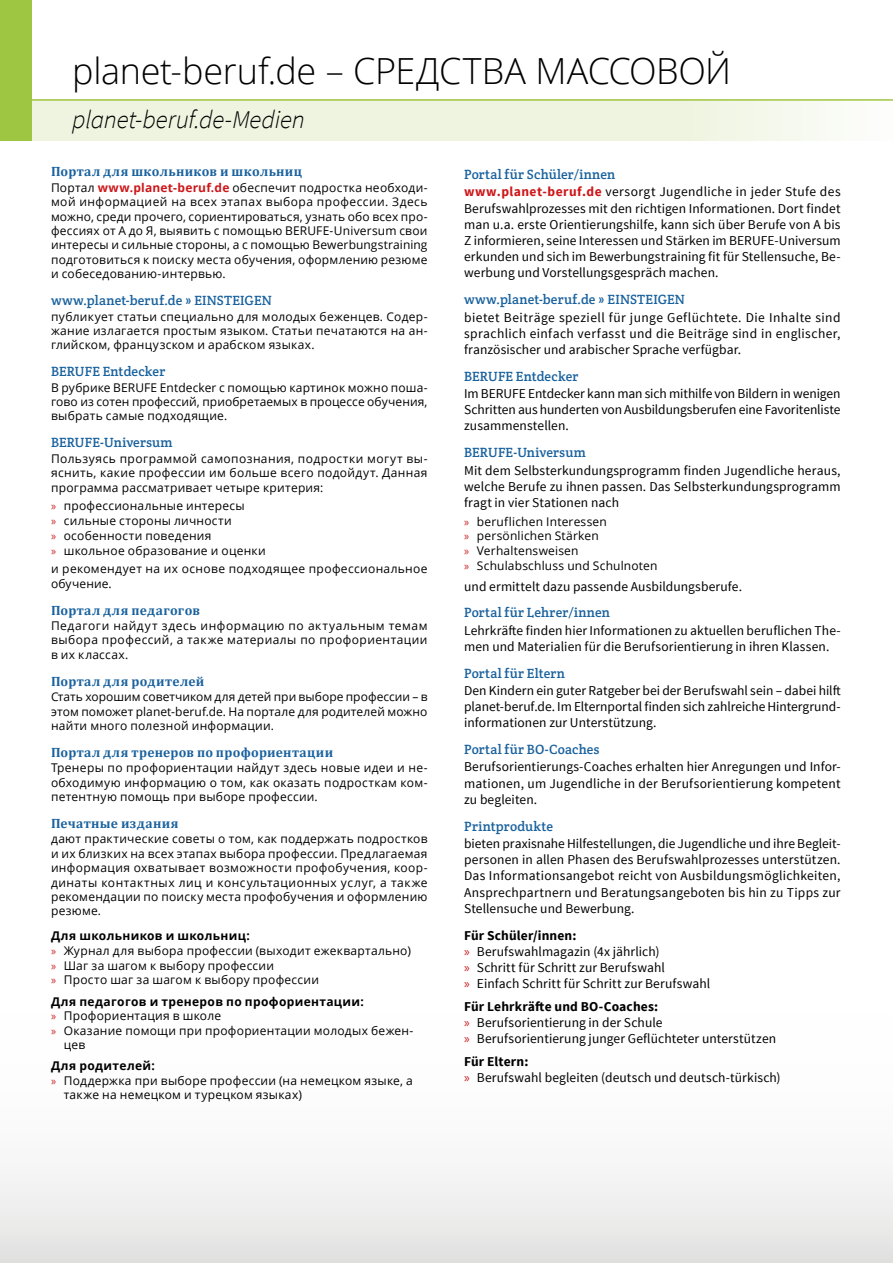
<style>
.page{position:relative;width:893px;height:1263px;background:#fff}
.page>*{position:absolute;margin:0;border:0;box-sizing:border-box;transform-origin:0 0}
.t1{font:300 36px "Open Sans";letter-spacing:-.01em;color:#000}
.t2{font:italic 300 25.5px "Source Sans Pro";letter-spacing:-.01em;color:#000}
.t3{font:13.5px/16.2px "Source Sans Pro";letter-spacing:.01em;color:#000;text-align:justify}
.t4{font:13.5px "Crete Round";letter-spacing:.015em;color:#1a629e}
.t5{font:700 13.5px "Cambria";letter-spacing:.025em;color:#1a629e}
.t6{font:12px/14.4px "Open Sans";letter-spacing:.02em;color:#000;text-align:justify}
.t7{font:700 12px "Open Sans";letter-spacing:.03em;color:#000}
.s1{font-weight:700;color:#cd171a}
.s2{font-family:"Myriad Pro";color:#cd171a}
.s3{font-weight:700}
</style>
<div class="page">
<div style="left:0;top:99px;width:893px;height:41px;background:#eef4df"></div>
<div style="left:0;top:825px;width:893px;height:438px;background:linear-gradient(to bottom,#fff,#eee)"></div>
<svg style="left:880px;top:825px;width:13px;height:438px"></svg>
<hr style="left:0;top:99px;width:893px;height:2px;background:#9fc643">
<div style="left:0;top:0;width:32px;height:140px;background:#9fc643"></div>
<h1 class="t1" style="left:72px;top:46px;width:660px">planet-beruf.de – СРЕДСТВА МАССОВОЙ</h1>
<h2 class="t2" style="left:72px;top:104px;width:234px">planet-beruf.de-Medien</h2>
<p class="t5" style="left:51px;top:162px;width:253px">Портал для школьников и школьниц</p>
<p class="t6" style="left:51px;top:180px;width:378px">Портал <span class="s1">www.planet-beruf.de</span> обеспечит подростка необходи&shy;мой информацией на всех этапах выбора профессии. Здесь можно, среди прочего, сориентироваться, узнать обо всех про&shy;фессиях от А до Я, выявить c помощью BERUFE-Universum свои интересы и сильные стороны, а с помощью Bewerbungstraining подготовиться к поиску места обучения, оформлению резюме и собеседованию-интервью.</p>
<p class="t4" style="left:51px;top:292px;width:222px">www.planet-beruf.de » EINSTEIGEN</p>
<p class="t6" style="left:51px;top:309px;width:378px">публикует статьи специально для молодых беженцев. Содер&shy;жание излагается простым языком. Статьи печатаются на ан&shy;глийском, французском и арабском языках.</p>
<p class="t4" style="left:51px;top:363px;width:116px">BERUFE Entdecker</p>
<p class="t6" style="left:51px;top:380px;width:378px">В рубрике BERUFE Entdecker с помощью картинок можно поша&shy;гово из сотен профессий, приобретаемых в процессе обучения, выбрать самые подходящие.</p>
<p class="t4" style="left:51px;top:434px;width:123px">BERUFE-Universum</p>
<p class="t6" style="left:51px;top:451px;width:378px">Пользуясь программой самопознания, подростки могут вы&shy;яснить, какие профессии им больше всего подойдут. Данная программа рассматривает четыре критерия:</p>
<p class="t6" style="left:51px;top:498px;width:216px;line-height:14.9px;text-align:left"><span class="s2">»</span> профессиональные интересы<br><span class="s2">»</span> сильные стороны личности<br><span class="s2">»</span> особенности поведения<br><span class="s2">»</span> школьное образование и оценки</p>
<p class="t6" style="left:51px;top:561px;width:378px">и рекомендует на их основе подходящее профессиональное обучение.</p>
<p class="t5" style="left:51px;top:600px;width:151px">Портал для педагогов</p>
<p class="t6" style="left:51px;top:618px;width:378px">Педагоги найдут здесь информацию по актуальным темам выбора профессий, а также материалы по профориентации в их классах.</p>
<p class="t5" style="left:51px;top:671px;width:155px">Портал для родителей</p>
<p class="t6" style="left:51px;top:689px;width:378px">Стать хорошим советчиком для детей при выборе профессии – в этом поможет planet-beruf.de. На портале для родителей можно найти много полезной информации.</p>
<p class="t5" style="left:51px;top:743px;width:284px">Портал для тренеров по профориентации</p>
<p class="t6" style="left:51px;top:760px;width:378px">Тренеры по профориентации найдут здесь новые идеи и не&shy;обходимую информацию о том, как оказать подросткам ком&shy;петентную помощь при выборе профессии.</p>
<p class="t5" style="left:51px;top:814px;width:129px">Печатные издания</p>
<p class="t6" style="left:51px;top:831px;width:378px">дают практические советы о том, как поддержать подростков и их близких на всех этапах выбора профессии. Предлагаемая информация охватывает возможности профобучения, коор&shy;динаты контактных лиц и консультационных услуг, а также рекомендации по поиску места профобучения и оформлению резюме.</p>
<p class="t6" style="left:51px;top:928px;width:361px;text-align:left"><span class="s3">Для школьников и школьниц:<br></span><span class="s2">»</span> Журнал для выбора профессии (выходит ежеквартально) <span class="s2">»</span> Шаг за шагом к выбору профессии<br><span class="s2">»</span> Просто шаг за шагом к выбору профессии</p>
<p class="t7" style="left:51px;top:993px;width:314px">Для педагогов и тренеров по профориентации:</p>
<p class="t6" style="left:51px;top:1008px;width:172px"><span class="s2">»</span> Профориентация в школе</p>
<p class="t6" style="left:51px;top:1023px;width:364px"><span class="s2">»</span> Оказание помощи при профориентации молодых бежен-</p>
<p class="t6" style="left:64px;top:1037px;width:23px">цев</p>
<p class="t7" style="left:51px;top:1057px;width:105px">Для родителей:</p>
<p class="t6" style="left:51px;top:1073px;width:363px"><span class="s2">»</span> Поддержка при выборе профессии (на немецком языке, а</p>
<p class="t6" style="left:64px;top:1087px;width:240px">также на немецком и турецком языках)</p>
<p class="t4" style="left:464px;top:166px;width:153px">Portal für Schüler/innen</p>
<p class="t3" style="left:464px;top:184px;width:378px"><span class="s1">www.planet-beruf.de</span> versorgt Jugendliche in jeder Stufe des Berufswahlprozesses mit den richtigen Informationen. Dort findet man u.a. erste Orientierungshilfe, kann sich über Berufe von A bis Z informieren, seine Interessen und Stärken im BERUFE-Universum erkunden und sich im Bewerbungstraining fit für Stellensuche, Be&shy;werbung und Vorstellungsgespräch machen.</p>
<p class="t4" style="left:464px;top:291px;width:222px">www.planet-beruf.de » EINSTEIGEN</p>
<p class="t3" style="left:464px;top:309px;width:378px">bietet Beiträge speziell für junge Geflüchtete. Die Inhalte sind sprachlich einfach verfasst und die Beiträge sind in englischer, französischer und arabischer Sprache verfügbar.</p>
<p class="t4" style="left:464px;top:367px;width:116px">BERUFE Entdecker</p>
<p class="t3" style="left:464px;top:386px;width:378px">Im BERUFE Entdecker kann man sich mithilfe von Bildern in wenigen Schritten aus hunderten von Ausbildungsberufen eine Favoritenliste zusammenstellen.</p>
<p class="t4" style="left:464px;top:444px;width:123px">BERUFE-Universum</p>
<p class="t3" style="left:464px;top:462px;width:378px">Mit dem Selbsterkundungsprogramm finden Jugendliche heraus, welche Berufe zu ihnen passen. Das Selbsterkundungsprogramm fragt in vier Stationen nach</p>
<p class="t6" style="left:464px;top:513px;width:195px;line-height:14.9px;text-align:left"><span class="s2">»</span> beruflichen Interessen<br><span class="s2">»</span> persönlichen Stärken<br><span class="s2">»</span> Verhaltensweisen<br><span class="s2">»</span> Schulabschluss und Schulnoten</p>
<p class="t3" style="left:464px;top:578px;width:279px">und ermittelt dazu passende Ausbildungsberufe.</p>
<p class="t4" style="left:464px;top:604px;width:147px">Portal für Lehrer/innen</p>
<p class="t3" style="left:464px;top:622px;width:378px">Lehrkräfte finden hier Informationen zu aktuellen beruflichen The&shy;men und Materialien für die Berufsorientierung in ihren Klassen.</p>
<p class="t4" style="left:464px;top:664px;width:102px">Portal für Eltern</p>
<p class="t3" style="left:464px;top:683px;width:378px">Den Kindern ein guter Ratgeber bei der Berufswahl sein – dabei hilft planet-beruf.de. Im Elternportal finden sich zahlreiche Hintergrund&shy;informationen zur Unterstützung.</p>
<p class="t4" style="left:464px;top:741px;width:137px">Portal für BO-Coaches</p>
<p class="t3" style="left:464px;top:759px;width:378px">Berufsorientierungs-Coaches erhalten hier Anregungen und Infor&shy;mationen, um Jugendliche in der Berufsorientierung kompetent zu begleiten.</p>
<p class="t4" style="left:464px;top:817px;width:91px">Printprodukte</p>
<p class="t3" style="left:464px;top:836px;width:378px">bieten praxisnahe Hilfestellungen, die Jugendliche und ihre Begleit&shy;personen in allen Phasen des Berufswahlprozesses unterstützen.<br>Das Informationsangebot reicht von Ausbildungsmöglichkeiten, Ansprechpartnern und Beratungsangeboten bis hin zu Tipps zur Stellensuche und Bewerbung.</p>
<p class="t3" style="left:464px;top:927px;width:248px;text-align:left"><span class="s3">Für Schüler/innen:<br></span><span class="s2">»</span> Berufswahlmagazin (4x jährlich)<br><span class="s2">»</span> Schritt für Schritt zur Berufswahl<br><span class="s2">»</span> Einfach Schritt für Schritt zur Berufswahl</p>
<p class="t3" style="left:464px;top:998px;width:314px;text-align:left"><span class="s3">Für Lehrkräfte und BO-Coaches:<br></span><span class="s2">»</span> Berufsorientierung in der Schule<br><span class="s2">»</span> Berufsorientierung junger Geflüchteter unterstützen</p>
<p class="t3" style="left:464px;top:1053px;width:318px"><span class="s3">Für Eltern:<br></span><span class="s2">»</span> Berufswahl begleiten (deutsch und deutsch-türkisch)</p>
</div>
